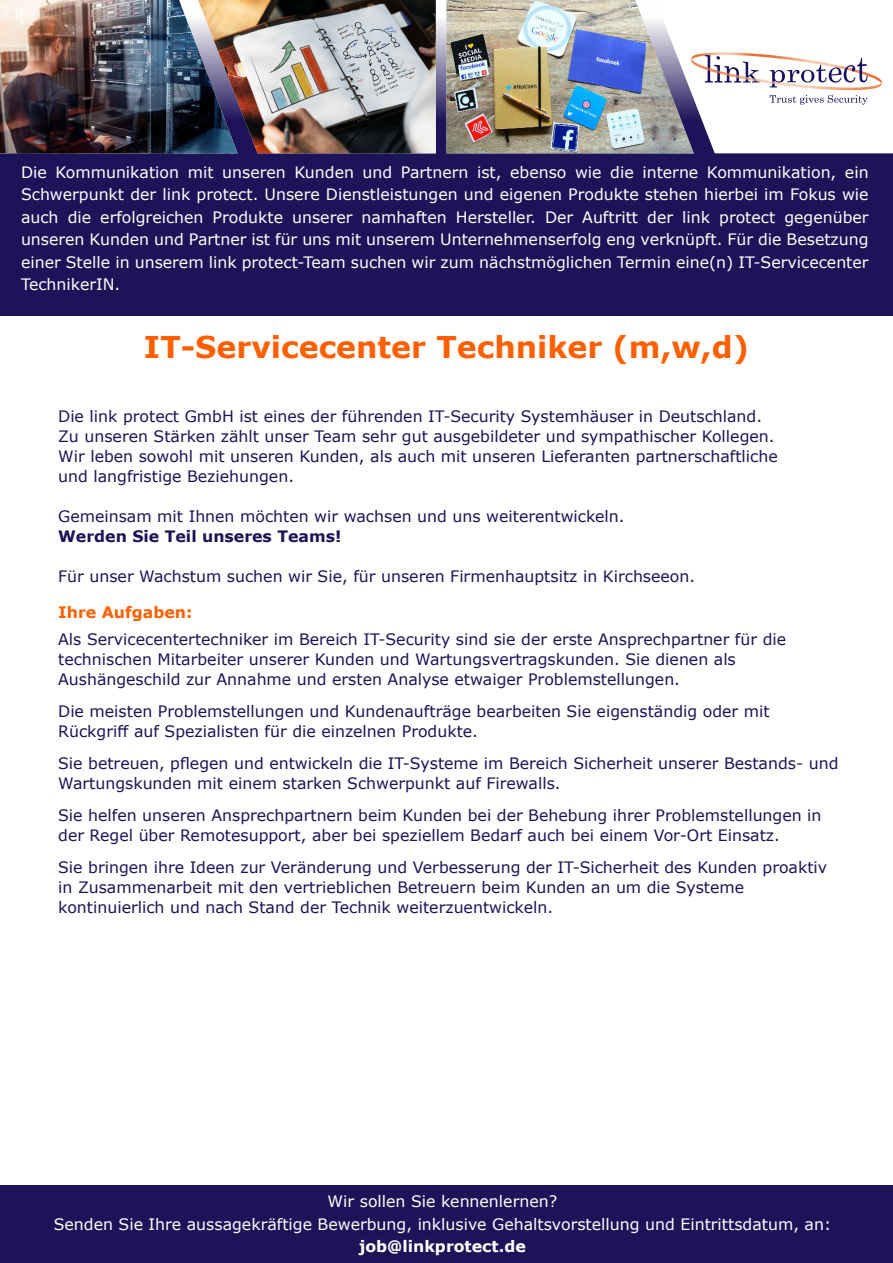
<style>
.page{position:relative;width:893px;height:1263px;background:#fff}
.page>*{position:absolute;margin:0;border:0;box-sizing:border-box;transform-origin:0 0}
.t1{font:700 30px "Verdana";color:#ff5f00}
.t2{font:15.75px/20px "Verdana";color:#1d1358}
.t3{font:15.75px/22.5px "Verdana";color:#fff;text-align:center}
.t4{font:700 15.75px "Verdana";color:#1d1358}
.t5{font:700 15.75px "Verdana";color:#fff}
.t6{font:700 15.75px "Verdana";color:#ff5f00}
</style>
<div class="page">
<div style="left:0;top:0;width:893px;height:316px;background:#1d1358"></div>
<div style="left:0;top:1185px;width:893px;height:78px;background:#1d1358"></div>
<img style="left:0;top:0;width:198px;height:153px">
<img style="left:198px;top:0;width:238px;height:153px">
<img style="left:446px;top:0;width:447px;height:153px">
<p class="t3" style="left:21px;top:162px;width:849px;text-align:justify">Die Kommunikation mit unseren Kunden und Partnern ist, ebenso wie die interne Kommunikation, ein Schwerpunkt der link protect. Unsere Dienstleistungen und eigenen Produkte stehen hierbei im Fokus wie auch die erfolgreichen Produkte unserer namhaften Hersteller. Der Auftritt der link protect gegenüber unseren Kunden und Partner ist für uns mit unserem Unternehmenserfolg eng verknüpft. Für die Besetzung einer Stelle in unserem link protect-Team suchen wir zum nächstmöglichen Termin eine(n) IT-Servicecenter TechnikerIN.</p>
<h1 class="t1" style="left:144px;top:335px;width:607px">IT-Servicecenter Techniker (m,w,d)</h1>
<p class="t2" style="left:58px;top:408px;width:721px">Die link protect GmbH ist eines der führenden IT-Security Systemhäuser in Deutschland.<br>Zu unseren Stärken zählt unser Team sehr gut ausgebildeter und sympathischer Kollegen.<br>Wir leben sowohl mit unseren Kunden, als auch mit unseren Lieferanten partnerschaftliche und langfristige Beziehungen.</p>
<p class="t2" style="left:58px;top:507px;width:568px">Gemeinsam mit Ihnen möchten wir wachsen und uns weiterentwickeln.</p>
<p class="t4" style="left:58px;top:530px;width:285px">Werden Sie Teil unseres Teams!</p>
<p class="t2" style="left:58px;top:567px;width:638px">Für unser Wachstum suchen wir Sie, für unseren Firmenhauptsitz in Kirchseeon.</p>
<p class="t6" style="left:58px;top:606px;width:136px">Ihre Aufgaben:</p>
<p class="t2" style="left:58px;top:631px;width:729px">Als Servicecentertechniker im Bereich IT-Security sind sie der erste Ansprechpartner für die technischen Mitarbeiter unserer Kunden und Wartungsvertragskunden. Sie dienen als<br>Aushängeschild zur Annahme und ersten Analyse etwaiger Problemstellungen.</p>
<p class="t2" style="left:58px;top:703px;width:713px">Die meisten Problemstellungen und Kundenaufträge bearbeiten Sie eigenständig oder mit<br>Rückgriff auf Spezialisten für die einzelnen Produkte.</p>
<p class="t2" style="left:58px;top:755px;width:782px">Sie betreuen, pflegen und entwickeln die IT-Systeme im Bereich Sicherheit unserer Bestands- und<br>Wartungskunden mit einem starken Schwerpunkt auf Firewalls.</p>
<p class="t2" style="left:58px;top:807px;width:765px">Sie helfen unseren Ansprechpartnern beim Kunden bei der Behebung ihrer Problemstellungen in der Regel über Remotesupport, aber bei speziellem Bedarf auch bei einem Vor-Ort Einsatz.</p>
<p class="t2" style="left:58px;top:859px;width:771px">Sie bringen ihre Ideen zur Veränderung und Verbesserung der IT-Sicherheit des Kunden proaktiv in Zusammenarbeit mit den vertrieblichen Betreuern beim Kunden an um die Systeme kontinuierlich und nach Stand der Technik weiterzuentwickeln.</p>
<p class="t3" style="left:54px;top:1192px;width:779px">Wir sollen Sie kennenlernen?<br>Senden Sie Ihre aussagekräftige Bewerbung, inklusive Gehaltsvorstellung und Eintrittsdatum, an:</p>
<p class="t5" style="left:359px;top:1240px;width:168px">job@linkprotect.de</p>
</div>
